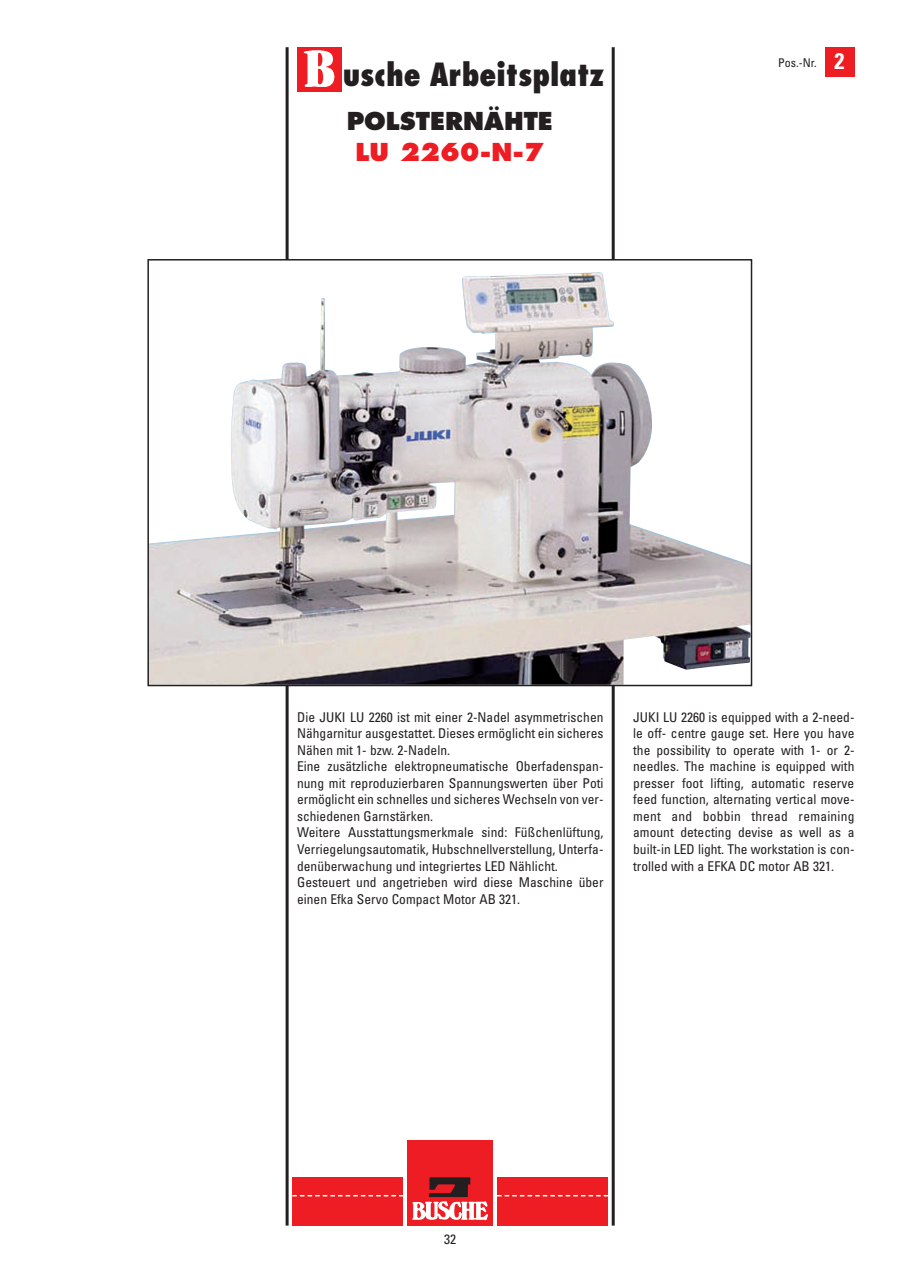
<style>
.page{position:relative;width:902px;height:1272px;background:#fff}
.page>*{position:absolute;margin:0;border:0;box-sizing:border-box;transform-origin:0 0}
.t1{font:800 condensed 31.05px "Futura";color:#231f20}
.t2{font:800 24px "Futura";color:#231f20}
.t3{font:800 24px "Futura";color:#ee1d23}
.t4{font:condensed 13.5px/16.5px "Univers";color:#231f20;text-align:justify}
.t5{font:condensed 12px "Univers";color:#231f20}
.s1{font-weight:700;font-size:22.5px;color:#fff}
</style>
<div class="page">
<hr style="left:285px;top:47px;width:3px;height:1178px;background:#231f20">
<hr style="left:611px;top:47px;width:3px;height:1178px;background:#231f20">
<div style="left:149px;top:260px;width:601px;height:424px;background:#fff"></div>
<img style="left:150px;top:272px;width:599px;height:411px">
<div style="left:147px;top:259px;width:605px;height:427px;border:2px solid #231f20"></div>
<div style="left:824px;top:47px;width:30px;height:30px;background:#ee1d23"></div>
<div style="left:292px;top:1177px;width:111px;height:48px;background:#ee1d23"></div>
<div style="left:497px;top:1177px;width:110px;height:48px;background:#ee1d23"></div>
<svg style="left:292px;top:1195px;width:111px;height:1px"></svg>
<svg style="left:497px;top:1194px;width:111px;height:2px"></svg>
<div style="left:407px;top:1140px;width:86px;height:85px;background:#ee1d23"></div>
<svg style="left:412px;top:1177px;width:76px;height:44px"></svg>
<img style="left:297px;top:47px;width:44px;height:44px">
<h1 class="t1" style="left:343px;top:61px;width:263px">usche Arbeitsplatz</h1>
<h2 class="t2" style="left:347px;top:111px;width:208px">POLSTERNÄHTE</h2>
<h2 class="t3" style="left:355px;top:141px;width:190px">LU 2260-N-7</h2>
<p class="t5" style="left:778px;top:58px;width:68px">Pos.-Nr. <span class="s1">2</span></p>
<p class="t4" style="left:297px;top:710px;width:308px;text-align:left">Die JUKI LU 2260 ist mit einer 2-Nadel asymmetrischen Nähgarnitur ausgestattet. Dieses ermöglicht ein sicheres Nähen mit 1- bzw. 2-Nadeln.<br>Eine zusätzliche elektropneumatische Oberfadenspan&shy;nung mit reproduzierbaren Spannungswerten über Poti ermöglicht ein schnelles und sicheres Wechseln von ver&shy;schiedenen Garnstärken.<br>Weitere Ausstattungsmerkmale sind: Füßchenlüftung, Verriegelungsautomatik, Hubschnellverstellung, Unterfa&shy;denüberwachung und integriertes LED Nählicht.<br>Gesteuert und angetrieben wird diese Maschine über einen Efka Servo Compact Motor AB 321.</p>
<p class="t4" style="left:633px;top:710px;width:223px">JUKI LU 2260 is equipped with a 2-need&shy;le off- centre gauge set. Here you have the possibility to operate with 1- or 2- needles. The machine is equipped with presser foot lifting, automatic reserve feed function, alternating vertical move&shy;ment and bobbin thread remaining amount detecting devise as well as a built-in LED light. The workstation is con&shy;trolled with a EFKA DC motor AB 321.</p>
<p class="t4" style="left:444px;top:1231px;width:13px">32</p>
</div>
